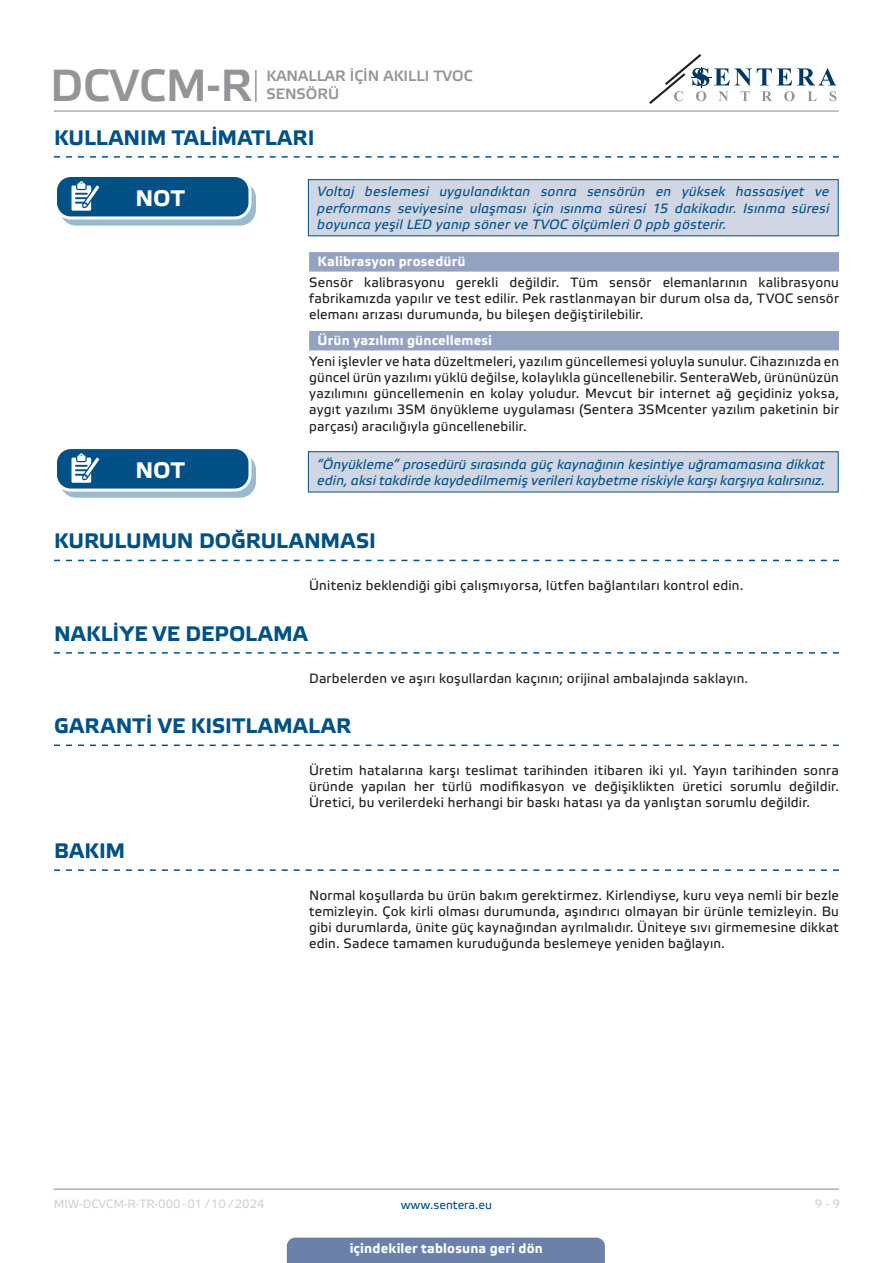
<style>
.page{position:relative;width:893px;height:1263px;background:#fff}
.page>*{position:absolute;margin:0;border:0;box-sizing:border-box;transform-origin:0 0}
.t1{font:45px "Etelka Medium Pro";color:#939598}
.t2{font:700 22.5px "Etelka Text Pro";letter-spacing:.005em;color:#fff}
.t3{font:700 21px "Etelka Text Pro";letter-spacing:.01em;color:#015186}
.t4{font:15px/18px "Etelka Medium Pro";color:#939598}
.body{font:13.5px/16.2px "Etelka Text Pro";letter-spacing:.015em;color:#231f20;text-align:justify}
.attention{font:italic 13.5px/16.2px "Etelka Text Pro";letter-spacing:.01em;color:#015186;text-align:justify}
.Number-roman{font:700 13.5px "Etelka Text Pro";letter-spacing:.01em;color:#fff}
.t5{font:12px "Etelka Text Pro";color:#d1d2d4}
.t6{font:12px "Etelka Text Pro";color:#015186}
</style>
<div class="page">
<hr style="left:54px;top:111px;width:785px;height:1px;background:#939598">
<hr style="left:54px;top:1188px;width:785px;height:2px;background:#939598">
<svg style="left:649px;top:54px;width:187px;height:50px"></svg>
<div style="left:287px;top:1237px;width:318px;height:26px;background:#6c81aa"></div>
<hr style="left:255px;top:70px;width:2px;height:32px;background:#939598">
<svg style="left:54px;top:156px;width:785px;height:2px"></svg>
<div style="left:309px;top:252px;width:530px;height:20px;background:#94a2c2"></div>
<div style="left:309px;top:331px;width:530px;height:19px;background:#94a2c2"></div>
<svg style="left:54px;top:560px;width:785px;height:1px"></svg>
<svg style="left:61px;top:182px;width:194px;height:43px"></svg>
<div style="left:60px;top:182px;width:196px;height:44px;border:1px solid #015186;border-radius:15px"></div>
<div style="left:56px;top:175px;width:194px;height:43px;background:#015186;border-radius:15px"></div>
<div style="left:54px;top:174px;width:197px;height:45px;border:3px solid #fff;border-radius:15px"></div>
<svg style="left:71px;top:181px;width:34px;height:38px"></svg>
<div style="left:308px;top:180px;width:530px;height:56px;background:#d1d6e4"></div>
<div style="left:308px;top:179px;width:531px;height:57px;border:1px solid #015186"></div>
<svg style="left:61px;top:455px;width:194px;height:42px"></svg>
<div style="left:60px;top:454px;width:196px;height:44px;border:1px solid #015186;border-radius:15px"></div>
<div style="left:56px;top:448px;width:194px;height:42px;background:#015186;border-radius:15px"></div>
<div style="left:54px;top:446px;width:197px;height:45px;border:3px solid #fff;border-radius:15px"></div>
<svg style="left:71px;top:453px;width:34px;height:38px"></svg>
<div style="left:308px;top:452px;width:530px;height:40px;background:#d1d6e4"></div>
<div style="left:308px;top:451px;width:531px;height:41px;border:1px solid #015186"></div>
<svg style="left:54px;top:652px;width:785px;height:2px"></svg>
<svg style="left:54px;top:744px;width:785px;height:2px"></svg>
<svg style="left:54px;top:869px;width:785px;height:2px"></svg>
<h1 class="t1" style="left:50px;top:61px;width:204px">DCVCM-R</h1>
<p class="t4" style="left:266px;top:67px;width:208px">KANALLAR IÇIN AKILLI TVOC<br>SENSÖRÜ</p>
<p class="t3" style="left:54px;top:126px;width:262px">KULLANIM TALİMATLARI</p>
<p class="t2" style="left:135px;top:186px;width:51px">NOT</p>
<p class="attention" style="left:317px;top:184px;width:514px">Voltaj beslemesi uygulandıktan sonra sensörün en yüksek hassasiyet ve performans seviyesine ulaşması için ısınma süresi 15 dakikadır. Isınma süresi boyunca yeşil LED yanıp söner ve TVOC ölçümleri 0 ppb gösterir.</p>
<p class="Number-roman" style="left:318px;top:254px;width:149px">Kalibrasyon prosedürü</p>
<p class="body" style="left:309px;top:275px;width:531px">Sensör kalibrasyonu gerekli değildir. Tüm sensör elemanlarının kalibrasyonu fabrikamızda yapılır ve test edilir. Pek rastlanmayan bir durum olsa da, TVOC sensör elemanı arızası durumunda, bu bileşen değiştirilebilir.</p>
<p class="Number-roman" style="left:318px;top:333px;width:176px">Ürün yazılımı güncellemesi</p>
<p class="body" style="left:309px;top:354px;width:531px">Yeni işlevler ve hata düzeltmeleri, yazılım güncellemesi yoluyla sunulur. Cihazınızda en güncel ürün yazılımı yüklü değilse, kolaylıkla güncellenebilir. SenteraWeb, ürününüzün yazılımını güncellemenin en kolay yoludur. Mevcut bir internet ağ geçidiniz yoksa, aygıt yazılımı 3SM önyükleme uygulaması (Sentera 3SMcenter yazılım paketinin bir parçası) aracılığıyla güncellenebilir.</p>
<p class="t2" style="left:135px;top:458px;width:51px">NOT</p>
<p class="attention" style="left:317px;top:457px;width:509px">“Önyükleme” prosedürü sırasında güç kaynağının kesintiye uğramamasına dikkat edin, aksi takdirde kaydedilmemiş verileri kaybetme riskiyle karşı karşıya kalırsınız.</p>
<p class="t3" style="left:54px;top:529px;width:323px">KURULUMUN DOĞRULANMASI</p>
<p class="body" style="left:309px;top:578px;width:436px">Üniteniz beklendiği gibi çalışmıyorsa, lütfen bağlantıları kontrol edin.</p>
<p class="t3" style="left:54px;top:622px;width:255px">NAKLİYE VE DEPOLAMA</p>
<p class="body" style="left:309px;top:671px;width:441px">Darbelerden ve aşırı koşullardan kaçının; orijinal ambalajında saklayın.</p>
<p class="t3" style="left:54px;top:714px;width:299px">GARANTİ VE KISITLAMALAR</p>
<p class="body" style="left:309px;top:763px;width:531px">Üretim hatalarına karşı teslimat tarihinden itibaren iki yıl. Yayın tarihinden sonra üründe yapılan her türlü modifikasyon ve değişiklikten üretici sorumlu değildir.<br>Üretici, bu verilerdeki herhangi bir baskı hatası ya da yanlıştan sorumlu değildir.</p>
<p class="t3" style="left:54px;top:839px;width:73px">BAKIM</p>
<p class="body" style="left:309px;top:888px;width:531px">Normal koşullarda bu ürün bakım gerektirmez. Kirlendiyse, kuru veya nemli bir bezle temizleyin. Çok kirli olması durumunda, aşındırıcı olmayan bir ürünle temizleyin. Bu gibi durumlarda, ünite güç kaynağından ayrılmalıdır. Üniteye sıvı girmemesine dikkat edin. Sadece tamamen kuruduğunda beslemeye yeniden bağlayın.</p>
<p class="t5" style="left:54px;top:1197px;width:212px">MIW-DCVCM-R-TR-000 - 01 / 10 / 2024</p>
<p class="t6" style="left:401px;top:1198px;width:93px">www.sentera.eu</p>
<p class="t5" style="left:815px;top:1197px;width:27px">9 - 9</p>
<p class="Number-roman" style="left:350px;top:1240px;width:195px">içindekiler tablosuna geri dön</p>
</div>
